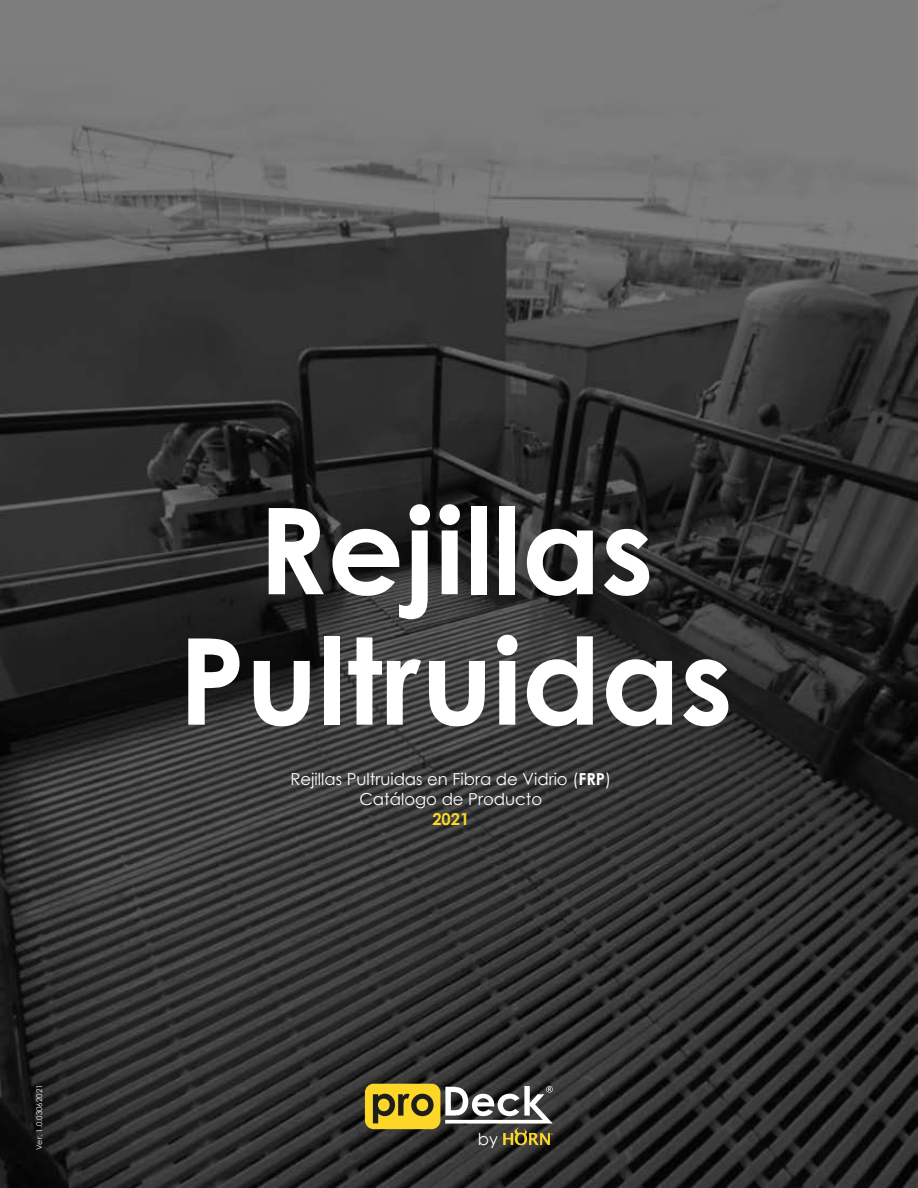
<style>
.page{position:relative;width:918px;height:1188px;background:#fff}
.page>*{position:absolute;margin:0;border:0;box-sizing:border-box;transform-origin:0 0}
.t1{font:700 120px/130.5px "Century Gothic";color:#fff;text-align:center}
.t2{font:16.5px/19.8px "Century Gothic";color:#fff;text-align:center}
.t3{font:700 16.5px "Century Gothic";color:#fcd728}
.t4{font:7.8px "Century Gothic";color:#f6f6f6}
.s1{font-weight:700}
</style>
<div class="page">
<img style="left:0;top:0;width:918px;height:1188px">
<div style="left:365px;top:1084px;width:75px;height:45px;background:#fcd728;border-radius:9px"></div>
<svg style="left:373px;top:1094px;width:61px;height:29px"></svg>
<svg style="left:445px;top:1086px;width:108px;height:59px"></svg>
<p class="t4" style="left:34px;top:1150px;width:67px;rotate:-90deg">Ver. 1.0.03062021</p>
<h1 class="t1" style="left:179px;top:480px;width:556px">Rejillas<br>Pultruidas</h1>
<p class="t2" style="left:290px;top:769px;width:322px">Rejillas Pultruidas en Fibra de Vidrio (<span class="s1">FRP</span>)<br>Catálogo de Producto</p>
<p class="t3" style="left:432px;top:806px;width:38px">2021</p>
<p class="t2" style="left:478px;top:1129px;width:22px">by</p>
</div>
